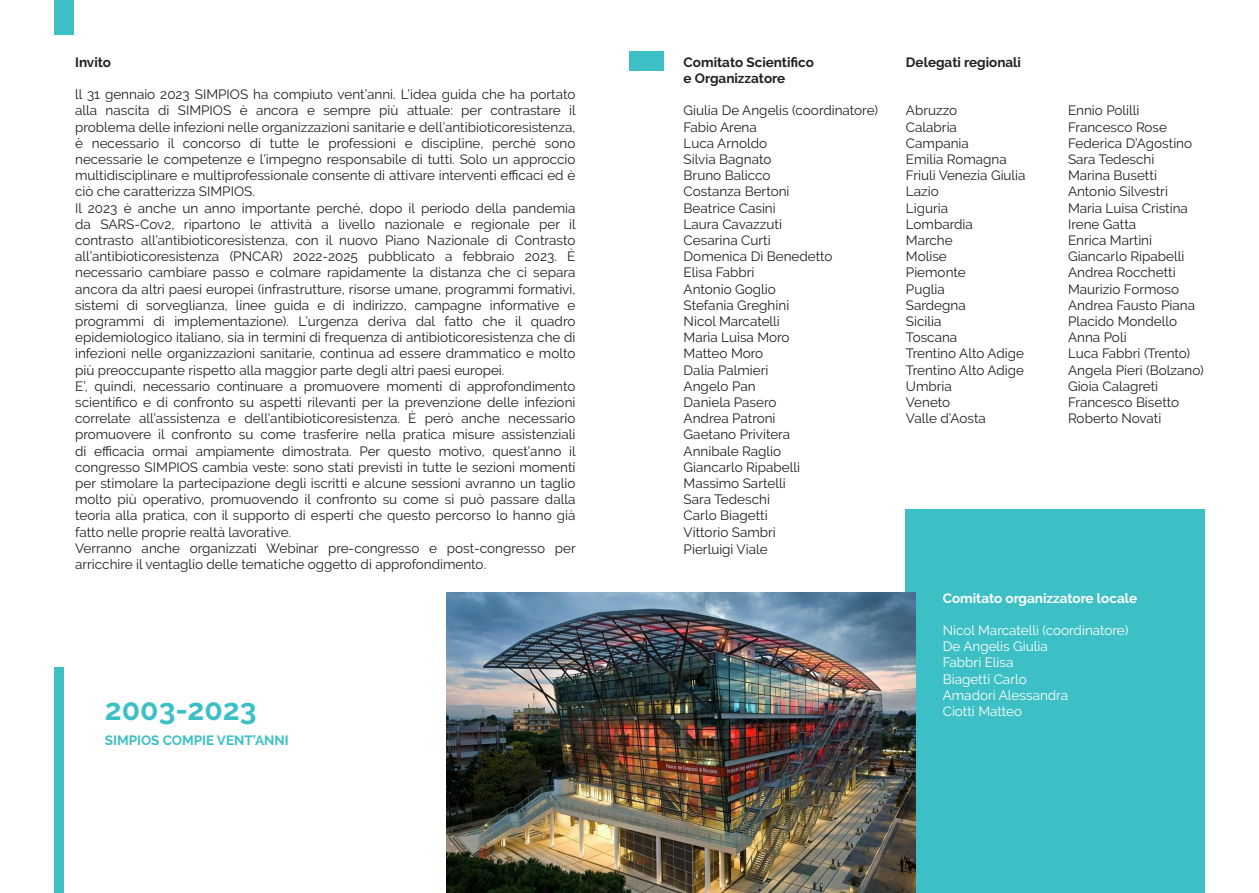
<style>
.page{position:relative;width:1259px;height:893px;background:#fff}
.page>*{position:absolute;margin:0;border:0;box-sizing:border-box;transform-origin:0 0}
.t1{font:700 30px "Raleway";color:#3dc0c5}
.t2{font:13.5px/16.2px "Raleway";color:#231f20;text-align:justify}
.t3{font:13.5px "Raleway";color:#fff}
.t4{font:700 13.5px "Raleway";color:#231f20}
.t5{font:700 13.5px "Raleway";color:#fff}
.t6{font:700 13.5px "Raleway";color:#3dc0c5}
</style>
<div class="page">
<div style="left:54px;top:667px;width:10px;height:226px;background:#3dc0c5"></div>
<div style="left:54px;top:0;width:20px;height:35px;background:#3dc0c5"></div>
<div style="left:906px;top:510px;width:299px;height:383px;background:#3dc0c5"></div>
<div style="left:629px;top:52px;width:35px;height:19px;background:#3dc0c5"></div>
<img style="left:446px;top:593px;width:469px;height:300px">
<p class="t4" style="left:75px;top:54px;width:37px">Invito</p>
<p class="t2" style="left:75px;top:86px;width:502px">ll 31 gennaio 2023 SIMPIOS ha compiuto vent’anni. L’idea guida che ha portato alla nascita di SIMPIOS è ancora e sempre più attuale: per contrastare il problema delle infezioni nelle organizzazioni sanitarie e dell’antibioticoresistenza, è necessario il concorso di tutte le professioni e discipline, perché sono necessarie le competenze e l’impegno responsabile di tutti. Solo un approccio multidisciplinare e multiprofessionale consente di attivare interventi efficaci ed è ciò che caratterizza SIMPIOS.</p>
<p class="t2" style="left:75px;top:200px;width:502px">Il 2023 è anche un anno importante perché, dopo il periodo della pandemia da SARS-Cov2, ripartono le attività a livello nazionale e regionale per il contrasto all’antibioticoresistenza, con il nuovo Piano Nazionale di Contrasto all’antibioticoresistenza (PNCAR) 2022-2025 pubblicato a febbraio 2023. È necessario cambiare passo e colmare rapidamente la distanza che ci separa ancora da altri paesi europei (infrastrutture, risorse umane, programmi formativi, sistemi di sorveglianza, linee guida e di indirizzo, campagne informative e programmi di implementazione). L’urgenza deriva dal fatto che il quadro epidemiologico italiano, sia in termini di frequenza di antibioticoresistenza che di infezioni nelle organizzazioni sanitarie, continua ad essere drammatico e molto più preoccupante rispetto alla maggior parte degli altri paesi europei.</p>
<p class="t2" style="left:75px;top:378px;width:502px">E’, quindi, necessario continuare a promuovere momenti di approfondimento scientifico e di confronto su aspetti rilevanti per la prevenzione delle infezioni correlate all’assistenza e dell’antibioticoresistenza. È però anche necessario promuovere il confronto su come trasferire nella pratica misure assistenziali di efficacia ormai ampiamente dimostrata. Per questo motivo, quest’anno il congresso SIMPIOS cambia veste: sono stati previsti in tutte le sezioni momenti per stimolare la partecipazione degli iscritti e alcune sessioni avranno un taglio molto più operativo, promuovendo il confronto su come si può passare dalla teoria alla pratica, con il supporto di esperti che questo percorso lo hanno già fatto nelle proprie realtà lavorative.</p>
<p class="t2" style="left:75px;top:540px;width:502px">Verranno anche organizzati Webinar pre-congresso e post-congresso per arricchire il ventaglio delle tematiche oggetto di approfondimento.</p>
<p class="t4" style="left:683px;top:54px;width:132px">Comitato Scientifico</p>
<p class="t4" style="left:683px;top:70px;width:103px">e Organizzatore</p>
<p class="t2" style="left:683px;top:102px;width:196px">Giulia De Angelis (coordinatore)</p>
<p class="t2" style="left:683px;top:119px;width:75px">Fabio Arena</p>
<p class="t2" style="left:683px;top:135px;width:85px">Luca Arnoldo</p>
<p class="t2" style="left:683px;top:151px;width:89px">Silvia Bagnato</p>
<p class="t2" style="left:683px;top:167px;width:88px">Bruno Balicco</p>
<p class="t2" style="left:683px;top:183px;width:107px">Costanza Bertoni</p>
<p class="t2" style="left:683px;top:200px;width:94px">Beatrice Casini</p>
<p class="t2" style="left:683px;top:216px;width:100px">Laura Cavazzuti</p>
<p class="t2" style="left:683px;top:232px;width:88px">Cesarina Curti</p>
<p class="t2" style="left:683px;top:248px;width:150px">Domenica Di Benedetto</p>
<p class="t2" style="left:683px;top:264px;width:72px">Elisa Fabbri</p>
<p class="t2" style="left:683px;top:281px;width:94px">Antonio Goglio</p>
<p class="t2" style="left:683px;top:297px;width:107px">Stefania Greghini</p>
<p class="t2" style="left:683px;top:313px;width:98px">Nicol Marcatelli</p>
<p class="t2" style="left:683px;top:329px;width:107px">Maria Luisa Moro</p>
<p class="t2" style="left:683px;top:345px;width:81px">Matteo Moro</p>
<p class="t2" style="left:683px;top:362px;width:86px">Dalia Palmieri</p>
<p class="t2" style="left:683px;top:378px;width:73px">Angelo Pan</p>
<p class="t2" style="left:683px;top:394px;width:94px">Daniela Pasero</p>
<p class="t2" style="left:683px;top:410px;width:93px">Andrea Patroni</p>
<p class="t2" style="left:683px;top:426px;width:108px">Gaetano Privitera</p>
<p class="t2" style="left:683px;top:443px;width:99px">Annibale Raglio</p>
<p class="t2" style="left:683px;top:459px;width:118px">Giancarlo Ripabelli</p>
<p class="t2" style="left:683px;top:475px;width:103px">Massimo Sartelli</p>
<p class="t2" style="left:683px;top:491px;width:88px">Sara Tedeschi</p>
<p class="t2" style="left:683px;top:507px;width:85px">Carlo Biagetti</p>
<p class="t2" style="left:683px;top:524px;width:94px">Vittorio Sambri</p>
<p class="t2" style="left:683px;top:541px;width:85px">Pierluigi Viale</p>
<p class="t4" style="left:906px;top:54px;width:117px">Delegati regionali</p>
<p class="t2" style="left:906px;top:102px;width:53px">Abruzzo</p>
<p class="t2" style="left:1068px;top:102px;width:73px">Ennio Polilli</p>
<p class="t2" style="left:906px;top:119px;width:53px">Calabria</p>
<p class="t2" style="left:1068px;top:119px;width:101px">Francesco Rose</p>
<p class="t2" style="left:906px;top:135px;width:64px">Campania</p>
<p class="t2" style="left:1068px;top:135px;width:126px">Federica D’Agostino</p>
<p class="t2" style="left:906px;top:151px;width:102px">Emilia Romagna</p>
<p class="t2" style="left:1068px;top:151px;width:88px">Sara Tedeschi</p>
<p class="t2" style="left:906px;top:167px;width:121px">Friuli Venezia Giulia</p>
<p class="t2" style="left:1068px;top:167px;width:90px">Marina Busetti</p>
<p class="t2" style="left:906px;top:183px;width:34px">Lazio</p>
<p class="t2" style="left:1068px;top:183px;width:101px">Antonio Silvestri</p>
<p class="t2" style="left:906px;top:200px;width:44px">Liguria</p>
<p class="t2" style="left:1068px;top:200px;width:121px">Maria Luisa Cristina</p>
<p class="t2" style="left:906px;top:216px;width:68px">Lombardia</p>
<p class="t2" style="left:1068px;top:216px;width:70px">Irene Gatta</p>
<p class="t2" style="left:906px;top:232px;width:48px">Marche</p>
<p class="t2" style="left:1068px;top:232px;width:86px">Enrica Martini</p>
<p class="t2" style="left:906px;top:248px;width:42px">Molise</p>
<p class="t2" style="left:1068px;top:248px;width:118px">Giancarlo Ripabelli</p>
<p class="t2" style="left:906px;top:264px;width:61px">Piemonte</p>
<p class="t2" style="left:1068px;top:264px;width:109px">Andrea Rocchetti</p>
<p class="t2" style="left:906px;top:281px;width:40px">Puglia</p>
<p class="t2" style="left:1068px;top:281px;width:113px">Maurizio Formoso</p>
<p class="t2" style="left:906px;top:297px;width:61px">Sardegna</p>
<p class="t2" style="left:1068px;top:297px;width:129px">Andrea Fausto Piana</p>
<p class="t2" style="left:906px;top:313px;width:37px">Sicilia</p>
<p class="t2" style="left:1068px;top:313px;width:110px">Placido Mondello</p>
<p class="t2" style="left:906px;top:329px;width:53px">Toscana</p>
<p class="t2" style="left:1068px;top:329px;width:60px">Anna Poli</p>
<p class="t2" style="left:906px;top:345px;width:119px">Trentino Alto Adige</p>
<p class="t2" style="left:1068px;top:345px;width:124px">Luca Fabbri (Trento)</p>
<p class="t2" style="left:906px;top:362px;width:119px">Trentino Alto Adige</p>
<p class="t2" style="left:1068px;top:362px;width:137px">Angela Pieri (Bolzano)</p>
<p class="t2" style="left:906px;top:378px;width:47px">Umbria</p>
<p class="t2" style="left:1068px;top:378px;width:92px">Gioia Calagreti</p>
<p class="t2" style="left:906px;top:394px;width:46px">Veneto</p>
<p class="t2" style="left:1068px;top:394px;width:113px">Francesco Bisetto</p>
<p class="t2" style="left:906px;top:410px;width:81px">Valle d’Aosta</p>
<p class="t2" style="left:1068px;top:410px;width:95px">Roberto Novati</p>
<p class="t5" style="left:942px;top:590px;width:196px">Comitato organizzatore locale</p>
<p class="t3" style="left:942px;top:622px;width:187px">Nicol Marcatelli (coordinatore)</p>
<p class="t3" style="left:942px;top:639px;width:107px">De Angelis Giulia</p>
<p class="t3" style="left:942px;top:655px;width:72px">Fabbri Elisa</p>
<p class="t3" style="left:942px;top:671px;width:85px">Biagetti Carlo</p>
<p class="t3" style="left:942px;top:687px;width:127px">Amadori Alessandra</p>
<p class="t1" style="left:105px;top:692px;width:153px">2003-2023</p>
<p class="t3" style="left:942px;top:703px;width:81px">Ciotti Matteo</p>
<p class="t6" style="left:105px;top:733px;width:185px">SIMPIOS COMPIE VENT’ANNI</p>
</div>
